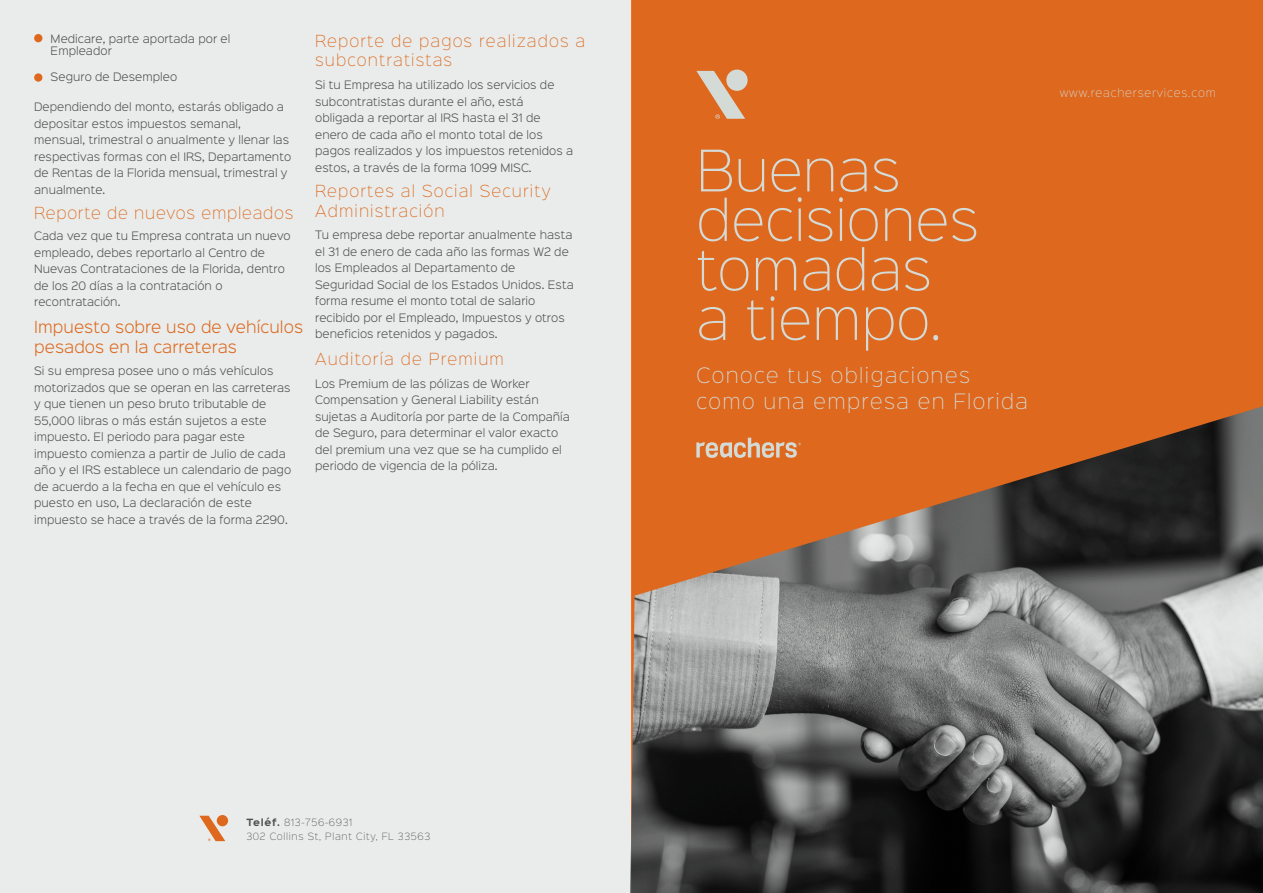
<style>
.page{position:relative;width:1263px;height:893px;background:#fff}
.page>*{position:absolute;margin:0;border:0;box-sizing:border-box;transform-origin:0 0}
.t1{font:51.6px/49.5px "Sinkin Sans 200 X Light";color:#e9ecea}
.t2{font:19.05px/25.5px "Sinkin Sans 200 X Light";letter-spacing:.075em;color:#e9ecea}
.t3{font:15px/19.5px "Sinkin Sans 200 X Light";letter-spacing:.075em;color:#f37121}
.t4{font:300 15px/19.5px "Sinkin Sans 300";letter-spacing:.005em;color:#f37121}
.t5{font:15px "Sinkin Sans 200 X Light";letter-spacing:.05em;color:#f37121}
.t6{font:300 10.5px/16.5px "Sinkin Sans 300";letter-spacing:.005em;color:#545758}
.t7{font:10.5px "Sinkin Sans 200 X Light";letter-spacing:.075em;color:#e9ecea}
.t8{font:9px/13.5px "Sinkin Sans 200 X Light";letter-spacing:.075em;color:#545758}
.s1{font-family:"Sinkin Sans 700";font-weight:700}
</style>
<div class="page">
<svg style="left:633px;top:0;width:630px;height:893px;background:#a86439"></svg>
<div style="left:0;top:0;width:630px;height:893px;background:#e9ecea"></div>
<p class="t6" style="left:51px;top:32px;width:181px;line-height:12.5px">Medicare, parte aportada por el<br>Empleador</p>
<p class="t6" style="left:51px;top:68px;width:128px">Seguro de Desempleo</p>
<p class="t6" style="left:34px;top:98px;width:259px">Dependiendo del monto, estarás obligado a depositar estos impuestos semanal, mensual, trimestral o anualmente y llenar las respectivas formas con el IRS, Departamento de Rentas de la Florida mensual, trimestral y anualmente.</p>
<p class="t6" style="left:34px;top:227px;width:258px">Cada vez que tu Empresa contrata un nuevo empleado, debes reportarlo al Centro de Nuevas Contrataciones de la Florida, dentro de los 20 días a la contratación o recontratación.</p>
<h3 class="t5" style="left:34px;top:201px;width:261px">Reporte de nuevos empleados</h3>
<h3 class="t4" style="left:34px;top:316px;width:270px">Impuesto sobre uso de vehículos pesados en la carreteras</h3>
<p class="t6" style="left:34px;top:362px;width:259px">Si su empresa posee uno o más vehículos motorizados que se operan en las carreteras y que tienen un peso bruto tributable de 55,000 libras o más están sujetos a este impuesto. El periodo para pagar este impuesto comienza a partir de Julio de cada año y el IRS establece un calendario de pago de acuerdo a la fecha en que el vehículo es puesto en uso, La declaración de este impuesto se hace a través de la forma 2290.</p>
<h3 class="t3" style="left:315px;top:30px;width:272px">Reporte de pagos realizados a subcontratistas</h3>
<p class="t6" style="left:315px;top:76px;width:260px">Si tu Empresa ha utilizado los servicios de subcontratistas durante el año, está obligada a reportar al IRS hasta el 31 de enero de cada año el monto total de los pagos realizados y los impuestos retenidos a estos, a través de la forma 1099 MISC.</p>
<h3 class="t3" style="left:315px;top:181px;width:237px">Reportes al Social Security<br>Administración</h3>
<p class="t6" style="left:315px;top:226px;width:260px">Tu empresa debe reportar anualmente hasta el 31 de enero de cada año las formas W2 de los Empleados al Departamento de Seguridad Social de los Estados Unidos. Esta forma resume el monto total de salario recibido por el Empleado, Impuestos y otros beneficios retenidos y pagados.</p>
<p class="t6" style="left:315px;top:374px;width:256px">Los Premium de las pólizas de Worker Compensation y General Liability están sujetas a Auditoría por parte de la Compañía de Seguro, para determinar el valor exacto del premium una vez que se ha cumplido el periodo de vigencia de la póliza.</p>
<h3 class="t3" style="left:315px;top:348px;width:190px">Auditoría de Premium</h3>
<h1 class="t1" style="left:696px;top:142px;width:284px">Buenas decisiones tomadas<br>a tiempo.</h1>
<h2 class="t2" style="left:696px;top:361px;width:333px">Conoce tus obligaciones como una empresa en Florida</h2>
<p class="t7" style="left:1060px;top:85px;width:157px">www.reacherservices.com</p>
<p class="t8" style="left:246px;top:815px;width:185px"><span class="s1">Teléf.</span> 813-756-6931<br>302 Collins St, Plant City, FL 33563</p>
</div>
